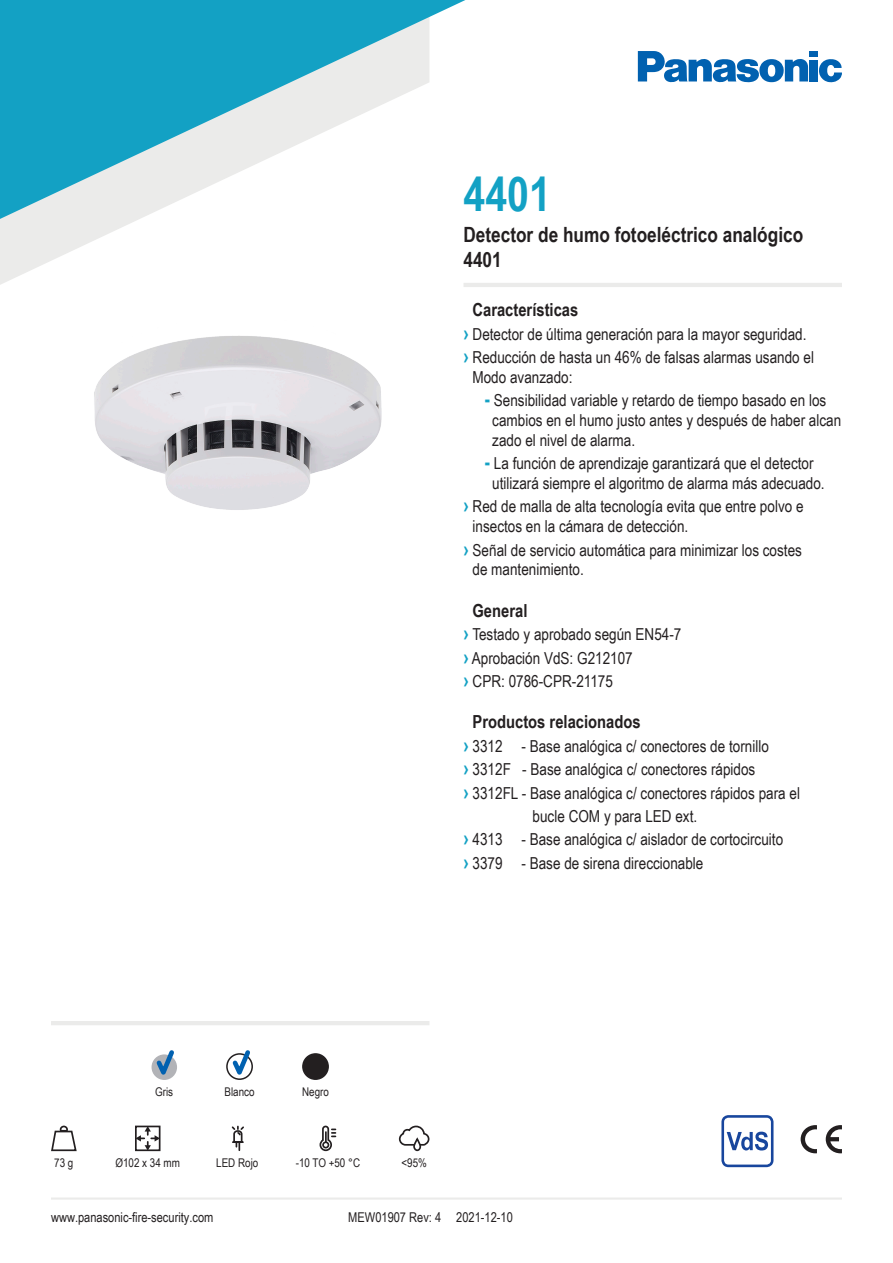
<style>
.page{position:relative;width:893px;height:1263px;background:#fff}
.page>*{position:absolute;margin:0;border:0;box-sizing:border-box;transform-origin:0 0}
.t1{font:700 48px "Arial Narrow";color:#13a1c4}
.t2{font:700 21px/25.2px "Arial Narrow";color:#231f20}
.t3{font:700 18px "Arial Narrow";color:#231f20}
.t4{font:16.5px/19.8px "Arial Narrow";color:#231f20}
.t5{font:13.5px "Arial Narrow";color:#231f20}
.t6{font:12px "Arial Narrow";color:#231f20}
.s1{font-weight:700;font-size:19.5px;color:#13a1c4}
</style>
<div class="page">
<svg style="left:0;top:219px;width:139px;height:66px;fill:#ebebea"></svg>
<img style="left:79px;top:283px;width:303px;height:227px">
<svg style="left:0;top:0;width:465px;height:219px;fill:#13a1c4"></svg>
<svg style="left:819px;top:59px;width:23px;height:23px"></svg>
<div style="left:810px;top:51px;width:8px;height:6px;background:#0161b0"></div>
<div style="left:810px;top:60px;width:8px;height:21px;background:#0161b0"></div>
<svg style="left:638px;top:51px;width:170px;height:31px"></svg>
<svg style="left:138px;top:1128px;width:19px;height:20px"></svg>
<div style="left:135px;top:1125px;width:25px;height:26px;border:2px solid #231f20"></div>
<svg style="left:398px;top:1125px;width:32px;height:27px"></svg>
<svg style="left:51px;top:1125px;width:26px;height:27px"></svg>
<svg style="left:319px;top:1125px;width:16px;height:27px"></svg>
<svg style="left:231px;top:1125px;width:13px;height:26px"></svg>
<hr style="left:51px;top:1021px;width:378px;height:4px;background:#ebebea">
<div style="left:152px;top:1054px;width:25px;height:26px;border:2px solid #b2b3b7;border-radius:50%"></div>
<div style="left:226px;top:1053px;width:27px;height:27px;border:2px solid #231f20;border-radius:50%"></div>
<svg style="left:229px;top:1050px;width:24px;height:30px"></svg>
<div style="left:303px;top:1054px;width:25px;height:25px;background:#231f20;border-radius:50%"></div>
<div style="left:302px;top:1053px;width:27px;height:27px;border:2px solid #231f20;border-radius:50%"></div>
<svg style="left:153px;top:1050px;width:24px;height:30px"></svg>
<svg style="left:721px;top:1115px;width:52px;height:52px"></svg>
<svg style="left:826px;top:1125px;width:16px;height:28px"></svg>
<svg style="left:801px;top:1125px;width:16px;height:28px"></svg>
<hr style="left:463px;top:283px;width:379px;height:4px;background:#ebebea">
<hr style="left:51px;top:1197px;width:791px;height:2px;background:#ebebea">
<p class="t1" style="left:463px;top:158px;width:89px">4401</p>
<p class="t2" style="left:463px;top:221px;width:341px">Detector de humo fotoeléctrico analógico<br>4401</p>
<p class="t3" style="left:472px;top:296px;width:107px">Características</p>
<p class="t4" style="left:463px;top:323px;width:344px"><span class="s1">›</span> Detector de última generación para la mayor seguridad.</p>
<p class="t4" style="left:463px;top:347px;width:352px"><span class="s1">›</span> Reducción de hasta un 46% de falsas alarmas usando el</p>
<p class="t4" style="left:472px;top:366px;width:102px">Modo avanzado:</p>
<p class="t4" style="left:492px;top:390px;width:350px;text-indent:-8px"><span class="s1">-</span> Sensibilidad variable y retardo de tiempo basado en los cambios en el humo justo antes y después de haber alcan zado el nivel de alarma.</p>
<p class="t4" style="left:485px;top:453px;width:330px"><span class="s1">-</span> La función de aprendizaje garantizará que el detector</p>
<p class="t4" style="left:492px;top:473px;width:334px">utilizará siempre el algoritmo de alarma más adecuado.</p>
<p class="t4" style="left:472px;top:496px;width:333px;text-indent:-9px"><span class="s1">›</span> Red de malla de alta tecnología evita que entre polvo e insectos en la cámara de detección.</p>
<p class="t4" style="left:463px;top:539px;width:340px"><span class="s1">›</span> Señal de servicio automática para minimizar los costes</p>
<p class="t4" style="left:472px;top:559px;width:113px">de mantenimiento.</p>
<p class="t3" style="left:472px;top:597px;width:56px">General</p>
<p class="t4" style="left:463px;top:624px;width:219px"><span class="s1">›</span> Testado y aprobado según EN54-7</p>
<p class="t4" style="left:463px;top:647px;width:171px"><span class="s1">›</span> Aprobación VdS: G212107</p>
<p class="t4" style="left:463px;top:671px;width:151px"><span class="s1">›</span> CPR: 0786-CPR-21175</p>
<p class="t3" style="left:472px;top:708px;width:170px">Productos relacionados</p>
<p class="t4" style="left:463px;top:735px;width:307px"><span class="s1">›</span> 3312 - Base analógica c/ conectores de tornillo</p>
<p class="t4" style="left:463px;top:759px;width:293px"><span class="s1">›</span> 3312F - Base analógica c/ conectores rápidos</p>
<p class="t4" style="left:533px;top:780px;width:269px;line-height:23.4px;text-indent:-69px"><span class="s1">›</span> 3312FL - Base analógica c/ conectores rápidos para el bucle COM y para LED ext.</p>
<p class="t4" style="left:463px;top:829px;width:321px"><span class="s1">›</span> 4313 - Base analógica c/ aislador de cortocircuito</p>
<p class="t4" style="left:463px;top:852px;width:241px"><span class="s1">›</span> 3379 - Base de sirena direccionable</p>
<p class="t6" style="left:155px;top:1083px;width:20px">Gris</p>
<p class="t6" style="left:225px;top:1083px;width:32px">Blanco</p>
<p class="t6" style="left:302px;top:1083px;width:28px">Negro</p>
<p class="t6" style="left:54px;top:1154px;width:21px">73 g</p>
<p class="t6" style="left:115px;top:1154px;width:66px">Ø102 x 34 mm</p>
<p class="t6" style="left:216px;top:1154px;width:44px">LED Rojo</p>
<p class="t6" style="left:296px;top:1154px;width:66px">-10 TO +50 °C</p>
<p class="t6" style="left:401px;top:1154px;width:27px">&lt;95%</p>
<p class="t5" style="left:51px;top:1207px;width:164px">www.panasonic-fire-security.com</p>
<p class="t5" style="left:348px;top:1207px;width:166px">MEW01907 Rev: 4 2021-12-10</p>
</div>
